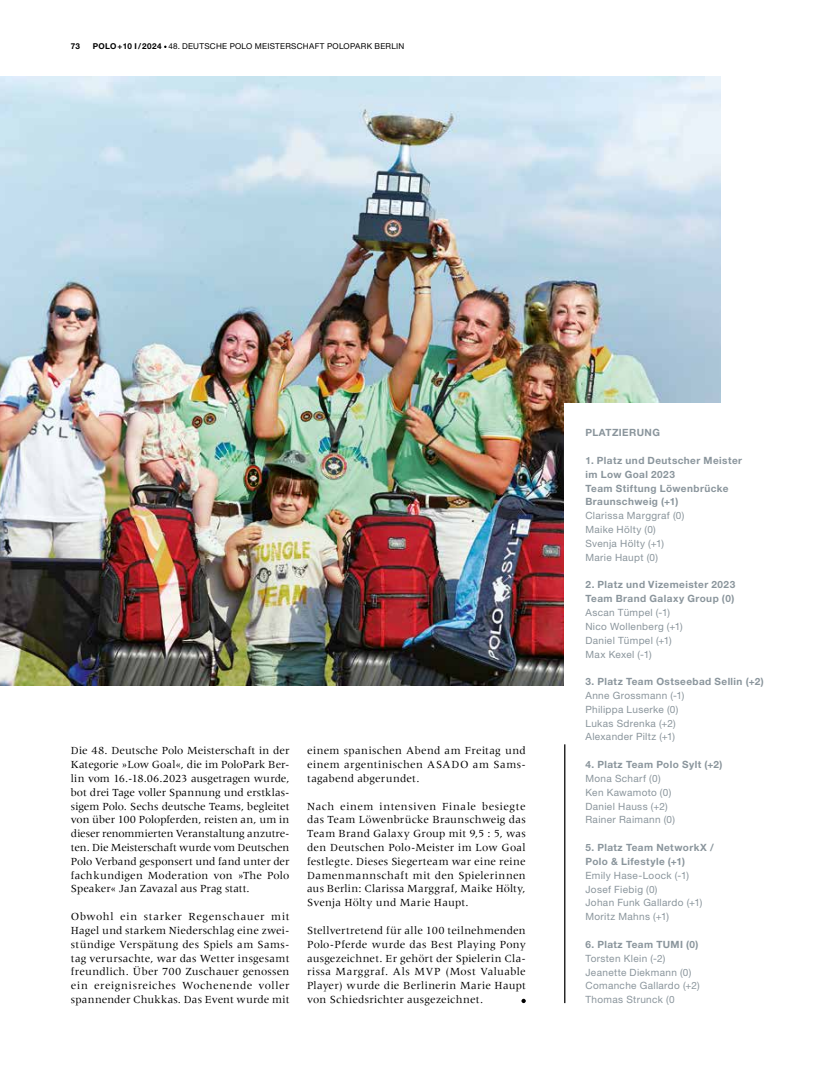
<style>
.page{position:relative;width:833px;height:1074px;background:#fff}
.page>*{position:absolute;margin:0;border:0;box-sizing:border-box;transform-origin:0 0}
.t1{font:11.25px/13.9px "Meridien LT Pro";letter-spacing:.015em;color:#000;text-align:justify}
.t2{font:10px/13.9px "Helvetica Neue LT Pro";letter-spacing:.035em;color:#8a959c}
.t3{font:700 10px/13.9px "Helvetica Neue LT Pro";letter-spacing:.04em;color:#8a959c}
.t4{font:8.12px "Helvetica Neue LT Pro";letter-spacing:.03em;color:#000}
.s1{font-weight:700}
</style>
<div class="page">
<img style="left:0;top:77px;width:720px;height:608px">
<div style="left:564px;top:403px;width:269px;height:656px;background:#fff"></div>
<svg style="left:521px;top:998px;width:5px;height:5px"></svg>
<hr style="left:564px;top:744px;width:1px;height:259px;background:#000">
<p class="t4" style="left:71px;top:41px;width:335px"><span class="s1">73 POLO+10 I/ 2024</span> 48. DEUTSCHE POLO MEISTERSCHAFT POLOPARK BERLIN</p>
<p class="t1" style="left:71px;top:744px;width:220px">Die 48. Deutsche Polo Meisterschaft in der Kategorie »Low Goal«, die im PoloPark Ber&shy;lin vom 16.-18.06.2023 ausgetragen wurde, bot drei Tage voller Spannung und erstklas&shy;sigem Polo. Sechs deutsche Teams, begleitet von über 100 Polopferden, reisten an, um in dieser renommierten Veranstaltung anzutre&shy;ten. Die Meisterschaft wurde vom Deutschen Polo Verband gesponsert und fand unter der fachkundigen Moderation von »The Polo Speaker« Jan Zavazal aus Prag statt.</p>
<p class="t1" style="left:71px;top:909px;width:220px">Obwohl ein starker Regenschauer mit Hagel und starkem Niederschlag eine zwei&shy;stündige Verspätung des Spiels am Sams&shy;tag verursachte, war das Wetter insgesamt freundlich. Über 700 Zuschauer genossen ein ereignisreiches Wochenende voller spannender Chukkas. Das Event wurde mit</p>
<p class="t1" style="left:307px;top:743px;width:220px">einem spanischen Abend am Freitag und einem argentinischen ASADO am Sams&shy;tagabend abgerundet.</p>
<p class="t1" style="left:307px;top:799px;width:220px">Nach einem intensiven Finale besiegte das Team Löwenbrücke Braunschweig das Team Brand Galaxy Group mit 9,5 : 5, was den Deutschen Polo-Meister im Low Goal festlegte. Dieses Siegerteam war eine reine Damenmannschaft mit den Spielerinnen aus Berlin: Clarissa Marggraf, Maike Hölty, Svenja Hölty und Marie Haupt.</p>
<p class="t1" style="left:307px;top:923px;width:220px">Stellvertretend für alle 100 teilnehmenden Polo-Pferde wurde das Best Playing Pony ausgezeichnet. Er gehört der Spielerin Cla&shy;rissa Marggraf. Als MVP (Most Valuable Player) wurde die Berlinerin Marie Haupt von Schiedsrichter ausgezeichnet.</p>
<p class="t3" style="left:585px;top:425px;width:76px">PLATZIERUNG</p>
<p class="t3" style="left:585px;top:453px;width:158px">1. Platz und Deutscher Meister im Low Goal 2023<br>Team Stiftung Löwenbrücke<br>Braunschweig (+1)</p>
<p class="t2" style="left:585px;top:508px;width:100px">Clarissa Marggraf (0)<br>Maike Hölty (0)<br>Svenja Hölty (+1)<br>Marie Haupt (0)</p>
<p class="t3" style="left:585px;top:577px;width:151px">2. Platz und Vizemeister 2023<br>Team Brand Galaxy Group (0)</p>
<p class="t2" style="left:585px;top:605px;width:99px">Ascan Tümpel (-1)<br>Nico Wollenberg (+1)<br>Daniel Tümpel (+1)<br>Max Kexel (-1)</p>
<p class="t3" style="left:585px;top:674px;width:180px">3. Platz Team Ostseebad Sellin (+2)</p>
<p class="t2" style="left:585px;top:688px;width:101px">Anne Grossmann (-1)<br>Philippa Luserke (0)<br>Lukas Sdrenka (+2)<br>Alexander Piltz (+1)</p>
<p class="t3" style="left:585px;top:757px;width:138px">4. Platz Team Polo Sylt (+2)</p>
<p class="t2" style="left:585px;top:771px;width:91px">Mona Scharf (0)<br>Ken Kawamoto (0)<br>Daniel Hauss (+2)<br>Rainer Raimann (0)</p>
<p class="t3" style="left:585px;top:840px;width:130px">5. Platz Team NetworkX /<br>Polo &amp; Lifestyle (+1)</p>
<p class="t2" style="left:585px;top:868px;width:118px">Emily Hase-Loock (-1)<br>Josef Fiebig (0)<br>Johan Funk Gallardo (+1)<br>Moritz Mahns (+1)</p>
<p class="t3" style="left:585px;top:937px;width:115px">6. Platz Team TUMI (0)</p>
<p class="t2" style="left:585px;top:951px;width:116px">Torsten Klein (-2)<br>Jeanette Diekmann (0)<br>Comanche Gallardo (+2)<br>Thomas Strunck (0</p>
</div>
